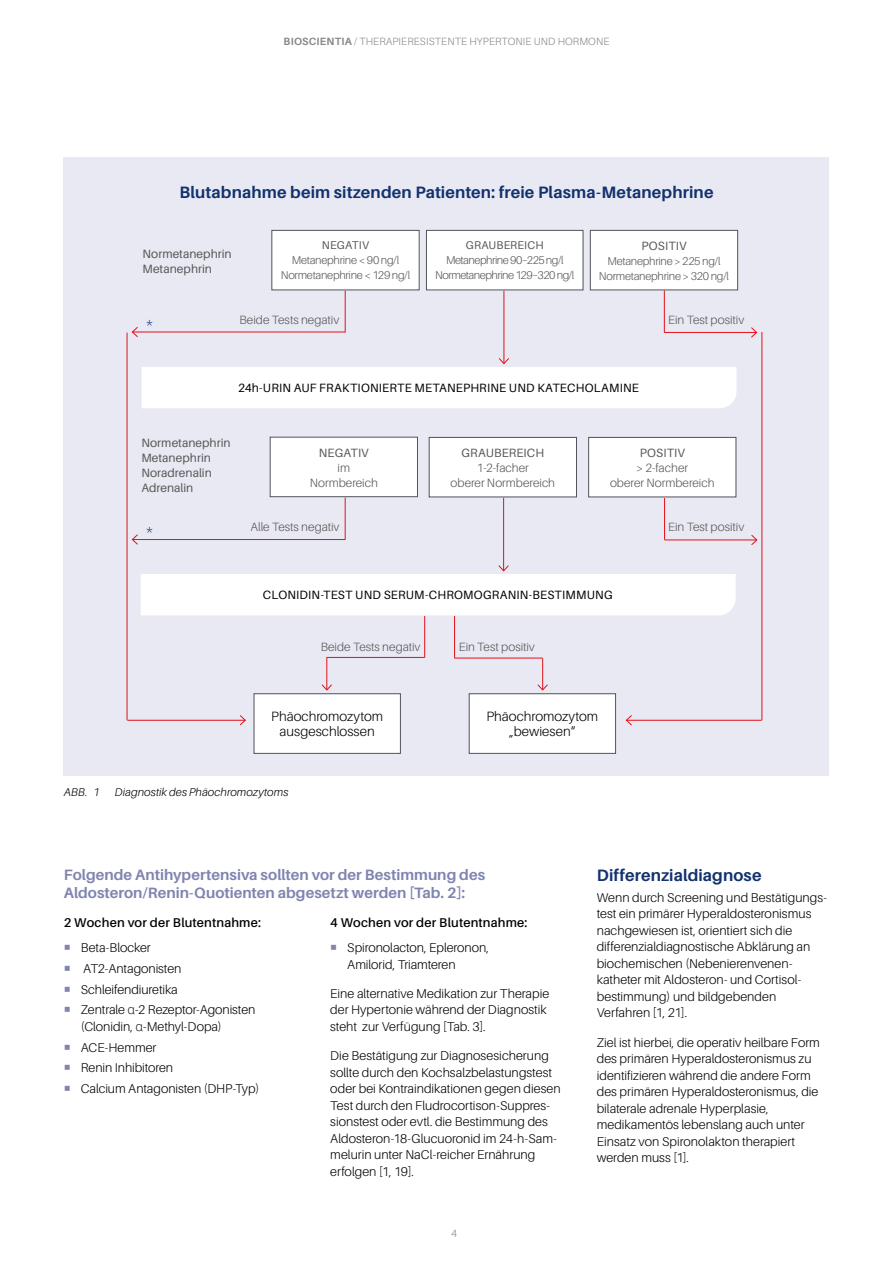
<style>
.page{position:relative;width:893px;height:1263px;background:#fff}
.page>*{position:absolute;margin:0;border:0;box-sizing:border-box;transform-origin:0 0}
.Fliesstext_Headline{font:700 16.5px "Aileron";letter-spacing:.005em;color:#12326e}
.Fliesstext_Headline_2__Ebene{font:700 15px/18px "Aileron";color:#8085b0}
.t1{font:300 15px "Aileron";color:#12326e}
.Flussdiagr_Fließtext_mittig{font:300 13.5px/15px "Aileron";color:#000;text-align:center}
.Fliesstext{font:300 12.75px/16.5px "Aileron";letter-spacing:-.005em;color:#000}
.Fliesstext_nach_Bullets{font:300 12.75px/16.5px "Aileron";letter-spacing:-.005em;color:#000}
.Fliesstext-2{font:600 12.75px "Aileron";letter-spacing:.015em;color:#000}
.Flussdiagr_Fließtext_mittig_Ausz_55{font:12px "Aileron";letter-spacing:.015em;color:#000}
.Fließtext_Flussdiagramm{font:300 12px "Aileron";letter-spacing:-.01em;color:#575756}
.Fließtext_Flussdiagramm-2{font:12px/15px "Aileron";letter-spacing:.005em;color:#575756}
.Fließtext_Flussdiagramm_zentriert{font:300 12px/15px "Aileron";color:#575756;text-align:center}
.Fließtext_Flussdiagramm_zentriert-2{font:12px "Aileron";letter-spacing:.01em;color:#575756}
.Fließtext_Flussdiagramm_zentriert-3{font:300 11.25px/15px "Aileron";letter-spacing:-.035em;color:#575756;text-align:center}
._4T-Formular{font:300 11.25px/15px "Aileron";letter-spacing:-.025em;color:#575756;text-align:center}
.t2{font:italic 300 11.25px "Aileron";letter-spacing:.01em;color:#000}
.t3{font:300 10.5px "Aileron";letter-spacing:.01em;color:#86888c}
.s1{font-weight:700}
.s2{font-weight:400}
.s3{font-family:"Open Sans"}
</style>
<div class="page">
<div style="left:64px;top:158px;width:765px;height:618px;background:#e9e9f3"></div>
<div style="left:272px;top:230px;width:147px;height:60px;background:#fff"></div>
<div style="left:271px;top:230px;width:149px;height:60px;border:1px solid #50535a"></div>
<hr style="left:504px;top:291px;width:1px;height:73px;background:#e41018">
<hr style="left:503px;top:498px;width:1px;height:73px;background:#e41018">
<hr style="left:127px;top:720px;width:118px;height:1px;background:#e41018">
<svg style="left:239px;top:715px;width:7px;height:11px"></svg>
<div style="left:426px;top:230px;width:157px;height:60px;background:#fff"></div>
<div style="left:426px;top:230px;width:157px;height:60px;border:1px solid #50535a"></div>
<div style="left:429px;top:437px;width:147px;height:60px;background:#fff"></div>
<div style="left:429px;top:437px;width:148px;height:60px;border:1px solid #50535a"></div>
<div style="left:590px;top:230px;width:148px;height:60px;background:#fff"></div>
<div style="left:590px;top:230px;width:148px;height:60px;border:1px solid #50535a"></div>
<div style="left:589px;top:437px;width:147px;height:60px;background:#fff"></div>
<div style="left:588px;top:437px;width:148px;height:60px;border:1px solid #50535a"></div>
<div style="left:270px;top:437px;width:147px;height:60px;background:#fff"></div>
<div style="left:270px;top:437px;width:148px;height:60px;border:1px solid #50535a"></div>
<hr style="left:626px;top:720px;width:136px;height:1px;background:#e41018">
<svg style="left:625px;top:715px;width:8px;height:11px"></svg>
<hr style="left:132px;top:332px;width:213px;height:1px;background:#e41018">
<svg style="left:131px;top:327px;width:8px;height:10px"></svg>
<hr style="left:345px;top:291px;width:1px;height:41px;background:#e41018">
<hr style="left:345px;top:498px;width:1px;height:41px;background:#e41018">
<hr style="left:127px;top:333px;width:1px;height:387px;background:#e41018">
<hr style="left:327px;top:657px;width:98px;height:1px;background:#e41018">
<hr style="left:424px;top:616px;width:1px;height:42px;background:#e41018">
<hr style="left:326px;top:657px;width:1px;height:33px;background:#e41018">
<svg style="left:321px;top:684px;width:11px;height:7px"></svg>
<hr style="left:455px;top:658px;width:88px;height:1px;background:#e41018">
<hr style="left:454px;top:616px;width:1px;height:42px;background:#e41018">
<hr style="left:542px;top:658px;width:1px;height:32px;background:#e41018">
<svg style="left:537px;top:684px;width:11px;height:7px"></svg>
<hr style="left:664px;top:332px;width:93px;height:1px;background:#e41018">
<svg style="left:750px;top:327px;width:8px;height:11px"></svg>
<hr style="left:664px;top:290px;width:1px;height:43px;background:#e41018">
<hr style="left:761px;top:332px;width:1px;height:388px;background:#e41018">
<hr style="left:664px;top:540px;width:93px;height:1px;background:#e41018">
<svg style="left:750px;top:535px;width:8px;height:10px"></svg>
<hr style="left:664px;top:498px;width:1px;height:42px;background:#e41018">
<hr style="left:132px;top:539px;width:213px;height:1px;background:#e41018">
<svg style="left:131px;top:534px;width:7px;height:11px"></svg>
<svg style="left:142px;top:357px;width:594px;height:51px"></svg>
<div style="left:254px;top:694px;width:146px;height:59px;background:#fff"></div>
<div style="left:254px;top:693px;width:147px;height:61px;border:1px solid #50535a"></div>
<svg style="left:141px;top:564px;width:595px;height:51px"></svg>
<div style="left:469px;top:694px;width:147px;height:59px;background:#fff"></div>
<div style="left:469px;top:693px;width:147px;height:61px;border:1px solid #50535a"></div>
<p class="t3" style="left:284px;top:36px;width:327px"><span class="s1">BIOSCIENTIA</span> / Therapieresistente Hypertonie u nd Hormone</p>
<p class="Fliesstext_Headline" style="left:179px;top:183px;width:536px">Blutabnahme beim sitzenden Patienten: freie Plasma-Metanephrine</p>
<p class="Fließtext_Flussdiagramm-2" style="left:142px;top:246px;width:91px">Normetanephrin<br>Metanephrin</p>
<p class="_4T-Formular" style="left:281px;top:238px;width:131px"><span class="s2">NEGATIV<br></span>Metanephrine &lt; 90 ng/l<br>Normetanephrine &lt; 129 ng/l</p>
<p class="Fließtext_Flussdiagramm_zentriert-3" style="left:435px;top:238px;width:141px"><span class="s2">GRAUBEREICH<br></span>Metanephrine 90–225 ng/l<br>Normetanephrine 129–320 ng/l</p>
<p class="t1" style="left:146px;top:314px;width:10px">*</p>
<p class="Fließtext_Flussdiagramm" style="left:239px;top:314px;width:101px">Beide Tests negativ</p>
<p class="Fließtext_Flussdiagramm_zentriert-2" style="left:641px;top:239px;width:47px">POSITIV</p>
<p class="Fließtext_Flussdiagramm_zentriert-3" style="left:599px;top:253px;width:132px">Metanephrine &gt; 225 ng/l<br>Normetanephrine &gt; 320 ng/l</p>
<p class="Fließtext_Flussdiagramm" style="left:668px;top:314px;width:78px">Ein Test positiv</p>
<p class="Flussdiagr_Fließtext_mittig_Ausz_55" style="left:238px;top:381px;width:402px">24h-URIN AUF FRAKTIONIERTE METANEPHRINE UND KATECHOLAMINE</p>
<p class="Fließtext_Flussdiagramm-2" style="left:141px;top:435px;width:91px">Normetanephrin<br>Metanephrin</p>
<p class="Fließtext_Flussdiagramm-2" style="left:141px;top:465px;width:72px">Noradrenalin</p>
<p class="Fließtext_Flussdiagramm-2" style="left:141px;top:480px;width:53px">Adrenalin</p>
<p class="t1" style="left:146px;top:521px;width:10px">*</p>
<p class="Fließtext_Flussdiagramm_zentriert-2" style="left:319px;top:446px;width:51px">NEGATIV</p>
<p class="Fließtext_Flussdiagramm_zentriert" style="left:338px;top:460px;width:14px">im</p>
<p class="Fließtext_Flussdiagramm_zentriert" style="left:310px;top:475px;width:70px">Normbereich</p>
<p class="Fließtext_Flussdiagramm" style="left:251px;top:521px;width:91px">Alle Tests negativ</p>
<p class="Fließtext_Flussdiagramm_zentriert-2" style="left:462px;top:446px;width:84px">GRAUBEREICH</p>
<p class="Fließtext_Flussdiagramm_zentriert" style="left:451px;top:460px;width:106px">1-2-facher<br>oberer Normbereich</p>
<p class="Fließtext_Flussdiagramm_zentriert-2" style="left:640px;top:446px;width:47px">POSITIV</p>
<p class="Fließtext_Flussdiagramm_zentriert" style="left:610px;top:460px;width:106px">&gt; 2-facher<br>oberer Normbereich</p>
<p class="Fließtext_Flussdiagramm" style="left:668px;top:521px;width:78px">Ein Test positiv</p>
<p class="Flussdiagr_Fließtext_mittig_Ausz_55" style="left:263px;top:589px;width:351px">CLONIDIN-TEST UND SERUM-CHROMOGRANIN-BESTIMMUNG</p>
<p class="Fließtext_Flussdiagramm" style="left:321px;top:640px;width:101px">Beide Tests negativ</p>
<p class="Fließtext_Flussdiagramm" style="left:459px;top:640px;width:78px">Ein Test positiv</p>
<p class="Flussdiagr_Fließtext_mittig" style="left:271px;top:709px;width:113px">Phäochromozytom ausgeschlossen</p>
<p class="Flussdiagr_Fließtext_mittig" style="left:486px;top:709px;width:113px">Phäochromozytom „bewiesen“</p>
<p class="t2" style="left:64px;top:786px;width:37px">ABB. 1</p>
<p class="t2" style="left:115px;top:786px;width:175px">Diagnostik des Phäochromozytoms</p>
<p class="Fliesstext_Headline_2__Ebene" style="left:64px;top:866px;width:423px">Folgende Antihypertensiva sollten vor der Bestimmung des<br>Aldosteron/Renin-Quotienten abgesetzt werden [Tab. 2]:</p>
<p class="Fliesstext-2" style="left:64px;top:916px;width:199px">2 Wochen vor der Blutentnahme:</p>
<p class="Fliesstext" style="left:81px;top:939px;width:72px">Beta-Blocker</p>
<p class="Fliesstext" style="left:83px;top:960px;width:100px">AT2-Antagonisten</p>
<p class="Fliesstext" style="left:81px;top:981px;width:99px">Schleifendiuretika</p>
<p class="Fliesstext" style="left:81px;top:1002px;width:176px">Zentrale <span class="s3">α</span>-2 Rezeptor-Agonisten (Clonidin, <span class="s3">α</span>-M ethyl-Dopa)</p>
<p class="Fliesstext" style="left:81px;top:1039px;width:77px">ACE-Hemmer</p>
<p class="Fliesstext" style="left:81px;top:1060px;width:94px">Renin I nhibitoren</p>
<p class="Fliesstext" style="left:81px;top:1080px;width:135px">Calcium Antagonisten (DHP-</p>
<p class="Fliesstext" style="left:235px;top:1080px;width:26px">Typ)</p>
<p class="Fliesstext-2" style="left:330px;top:916px;width:199px">4 Wochen vor der Blutentnahme:</p>
<p class="Fliesstext" style="left:347px;top:939px;width:143px">Spironolacton, Epleronon,<br>Amilorid, Triamteren</p>
<p class="Fliesstext_nach_Bullets" style="left:330px;top:985px;width:221px">Eine alternative Medikation zur Therapie der Hypertonie während der Diagnostik steht zur Verfügung [Tab. 3].</p>
<p class="Fliesstext" style="left:330px;top:1047px;width:232px">Die Bestätigung zur Diagnosesicherung sollte durch den Kochsalzbelastungstest oder bei Kontraindikationen gegen diesen Test durch den Fludrocortison-Suppres&shy;sionstest oder evtl. die Bestimmung des Aldosteron-18-Glucuoronid im 24-h-Sam&shy;melurin unter NaCl-reicher Ernährung erfolgen [1, 19].</p>
<p class="t3" style="left:451px;top:1228px;width:7px">4</p>
<p class="Fliesstext_Headline" style="left:597px;top:866px;width:166px">Differenzialdiagnose</p>
<p class="Fliesstext" style="left:597px;top:889px;width:232px">Wenn durch Screening und Bestätigungs&shy;test ein primärer Hyperaldosteronismus nachgewiesen ist, orientiert sich die differenzialdiagnostische Abklärung an biochemischen (Nebenierenvenen&shy;katheter mit Aldosteron- und Cortisol&shy;bestimmung) und bildgebenden Verfahren [1, 21].</p>
<p class="Fliesstext" style="left:597px;top:1034px;width:225px">Ziel ist hierbei, die operativ heilbare Form des primären Hyperaldosteronismus zu identifizieren während die andere Form des primären Hyperaldosteronismus, die bilaterale adrenale Hyperplasie, medikamentös lebenslang auch unter Einsatz von Spironolakton therapiert werden muss [1].</p>
</div>
